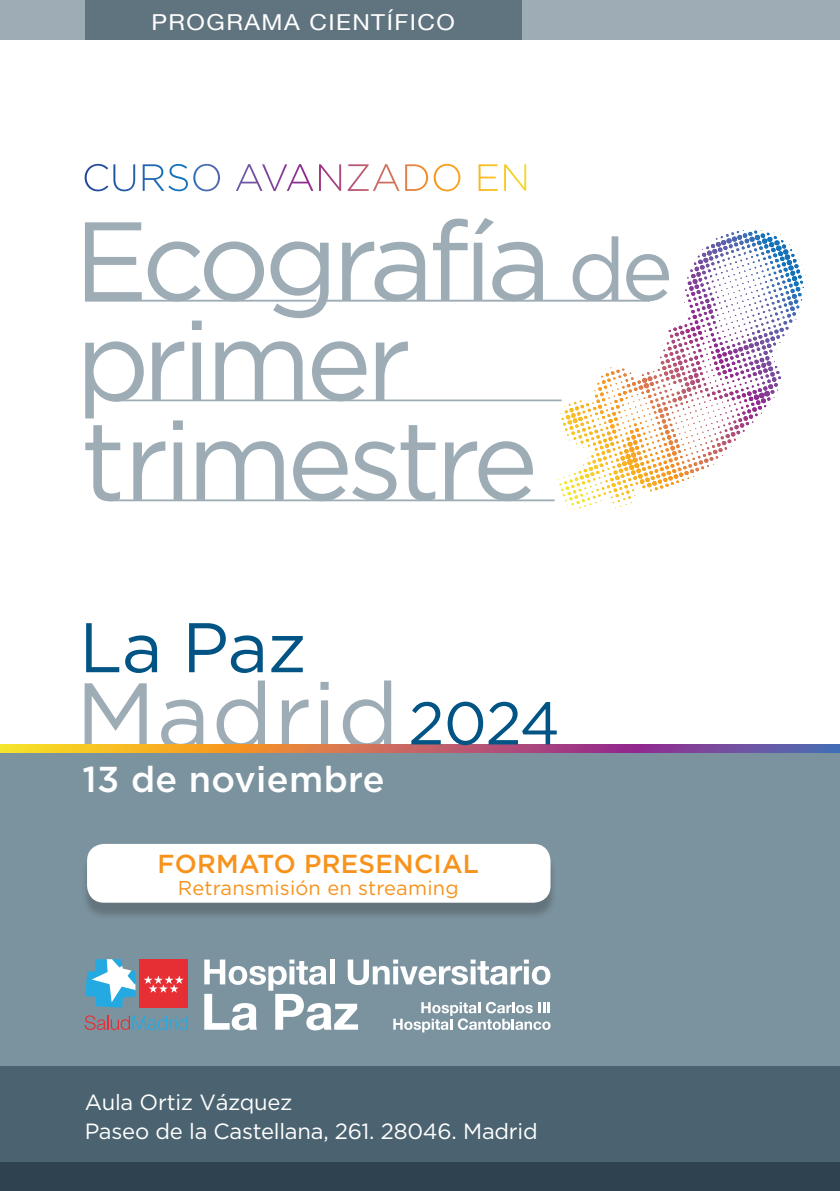
<style>
.page{position:relative;width:840px;height:1191px;background:#fff}
.page>*{position:absolute;margin:0;border:0;box-sizing:border-box;transform-origin:0 0}
.t1{font:70px "Gotham";color:#015484}
.t2{font:60.2px "Gotham";color:#015484}
.t3{font:500 36px "Gotham";letter-spacing:.01em;color:#fff}
.t4{font:500 26px "Gotham";letter-spacing:.01em;color:#f7931d}
.t5{font:22px "Gotham";letter-spacing:-.01em;color:#fff}
._2-Ponencia{font:22px "Helvetica Neue";letter-spacing:.06em;color:#fff;scale:1.1 1}
.t6{font:20px "Gotham";letter-spacing:.01em;color:#f7931d}
</style>
<div class="page">
<div style="left:0;top:744px;width:839px;height:447px;background:#7b939f"></div>
<div style="left:0;top:1066px;width:839px;height:125px;background:#4b6370"></div>
<div style="left:0;top:1162px;width:839px;height:29px;background:#2e424f"></div>
<div style="left:0;top:0;width:839px;height:40px;background:#9dacb5"></div>
<div style="left:85px;top:0;width:436px;height:40px;background:#607480"></div>
<div style="left:139px;top:959px;width:48px;height:48px;background:#e62f35"></div>
<svg style="left:144px;top:975px;width:39px;height:17px"></svg>
<svg style="left:85px;top:959px;width:50px;height:48px"></svg>
<svg style="left:85px;top:1015px;width:102px;height:15px"></svg>
<svg style="left:204px;top:959px;width:346px;height:73px"></svg>
<div style="left:81px;top:849px;width:475px;height:71px;background:#231f20;opacity:.27"></div>
<div style="left:87px;top:844px;width:463px;height:58px;background:#fff;border-radius:17px"></div>
<svg style="left:85px;top:680px;width:306px;height:64px"></svg>
<svg style="left:0;top:744px;width:839px;height:8px;background:#bc7560"></svg>
<hr style="left:85px;top:300px;width:231px;height:1px;background:#9dacb5">
<hr style="left:325px;top:300px;width:324px;height:2px;background:#9dacb5">
<hr style="left:114px;top:399px;width:447px;height:2px;background:#9dacb5">
<hr style="left:109px;top:499px;width:445px;height:2px;background:#9dacb5">
<svg style="left:85px;top:164px;width:50px;height:27px"></svg>
<svg style="left:143px;top:164px;width:77px;height:27px"></svg>
<svg style="left:236px;top:164px;width:77px;height:27px"></svg>
<svg style="left:319px;top:164px;width:22px;height:27px"></svg>
<svg style="left:504px;top:164px;width:22px;height:27px"></svg>
<svg style="left:347px;top:164px;width:52px;height:27px"></svg>
<svg style="left:405px;top:164px;width:55px;height:27px"></svg>
<svg style="left:478px;top:164px;width:19px;height:27px"></svg>
<svg style="left:85px;top:222px;width:57px;height:78px"></svg>
<svg style="left:148px;top:241px;width:116px;height:59px"></svg>
<svg style="left:270px;top:241px;width:58px;height:77px"></svg>
<svg style="left:342px;top:241px;width:83px;height:59px"></svg>
<svg style="left:433px;top:218px;width:34px;height:82px"></svg>
<svg style="left:473px;top:218px;width:69px;height:82px"></svg>
<svg style="left:556px;top:230px;width:249px;height:284px"></svg>
<svg style="left:152px;top:341px;width:32px;height:59px"></svg>
<svg style="left:192px;top:320px;width:9px;height:80px"></svg>
<svg style="left:215px;top:341px;width:87px;height:59px"></svg>
<svg style="left:312px;top:341px;width:54px;height:59px"></svg>
<svg style="left:375px;top:341px;width:32px;height:59px"></svg>
<svg style="left:85px;top:341px;width:59px;height:77px"></svg>
<svg style="left:133px;top:441px;width:32px;height:59px"></svg>
<svg style="left:173px;top:420px;width:10px;height:80px"></svg>
<svg style="left:196px;top:441px;width:87px;height:59px"></svg>
<svg style="left:293px;top:425px;width:142px;height:75px"></svg>
<svg style="left:445px;top:441px;width:87px;height:59px"></svg>
<svg style="left:85px;top:425px;width:35px;height:76px"></svg>
<p class="_2-Ponencia" style="left:151px;top:7px;width:277px">PROGRAMA CIENTÍFICO</p>
<p class="t1" style="left:79px;top:608px;width:228px">La Paz</p>
<p class="t3" style="left:83px;top:758px;width:303px">13 de noviembre</p>
<p class="t2" style="left:408px;top:690px;width:153px">2024</p>
<p class="t4" style="left:157px;top:849px;width:322px">FORMATO PRESENCIAL</p>
<p class="t6" style="left:178px;top:877px;width:282px">Retransmisión en streaming</p>
<p class="t5" style="left:85px;top:1090px;width:209px">Aula Ortiz Vázquez</p>
<p class="t5" style="left:85px;top:1118px;width:454px">Paseo de la Castellana, 261. 28046. Madrid</p>
</div>
